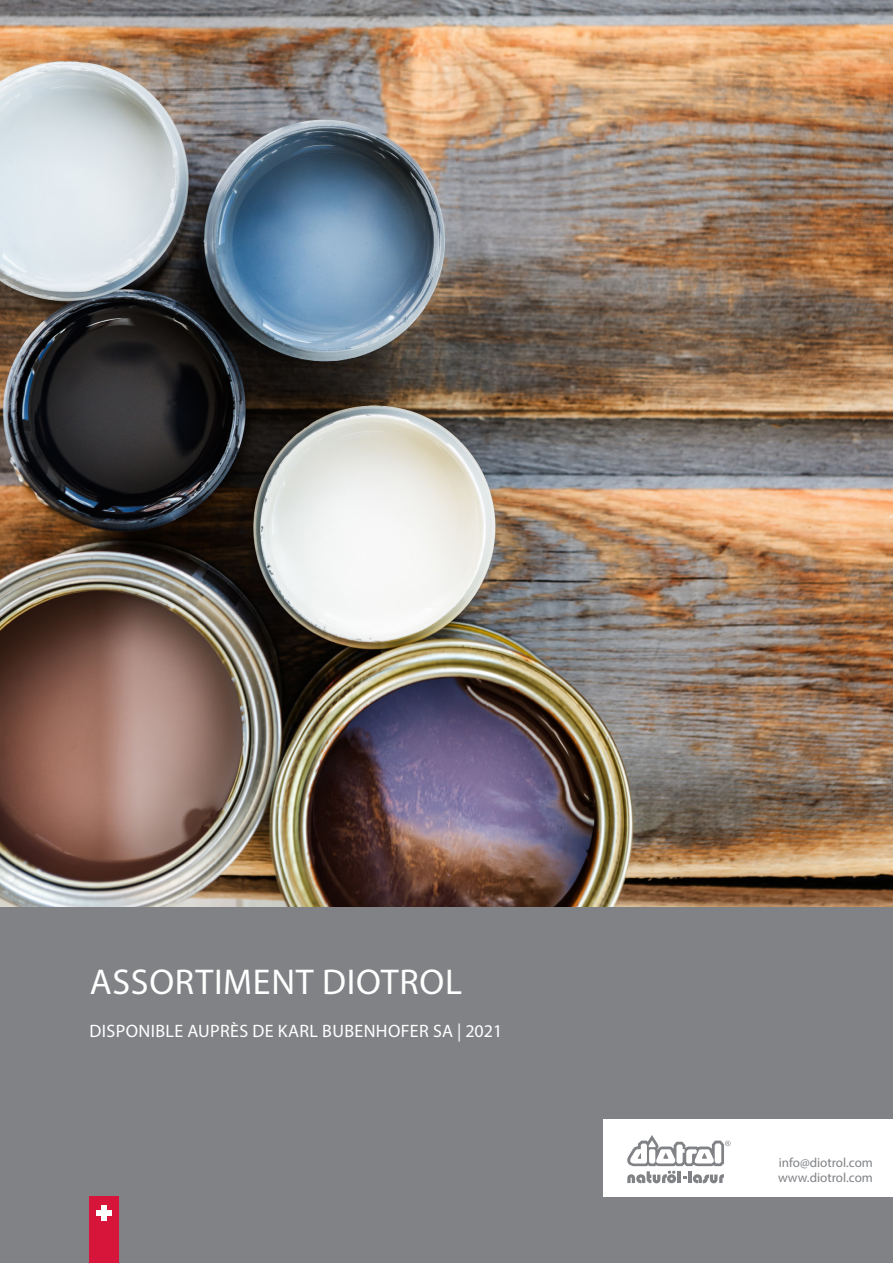
<style>
.page{position:relative;width:893px;height:1263px;background:#fff}
.page>*{position:absolute;margin:0;border:0;box-sizing:border-box;transform-origin:0 0}
.Einf__Abs{font:36px "Myriad Pro";letter-spacing:.02em;color:#fff}
.Einf__Abs-2{font:18px "Myriad Pro";letter-spacing:.02em;color:#fff}
.t1{font:13.2px "Myriad Pro";color:#808285}
</style>
<div class="page">
<img style="left:0;top:0;width:893px;height:907px">
<div style="left:0;top:907px;width:893px;height:356px;background:#808285"></div>
<div style="left:604px;top:1119px;width:289px;height:77px;background:#fff"></div>
<svg style="left:627px;top:1135px;width:104px;height:48px"></svg>
<div style="left:89px;top:1196px;width:30px;height:67px;background:#d71439"></div>
<div style="left:96px;top:1211px;width:16px;height:5px;background:#fff"></div>
<div style="left:102px;top:1205px;width:5px;height:16px;background:#fff"></div>
<p class="Einf__Abs" style="left:90px;top:959px;width:374px">ASSORTIMENT DIOTROL</p>
<p class="Einf__Abs-2" style="left:90px;top:1020px;width:414px">DISPONIBLE AUPRÈS DE KARL BUBENHOFER SA | 2021</p>
<p class="t1" style="left:779px;top:1154px;width:96px">info@diotrol.com</p>
<p class="t1" style="left:778px;top:1169px;width:96px">www.diotrol.com</p>
</div>
